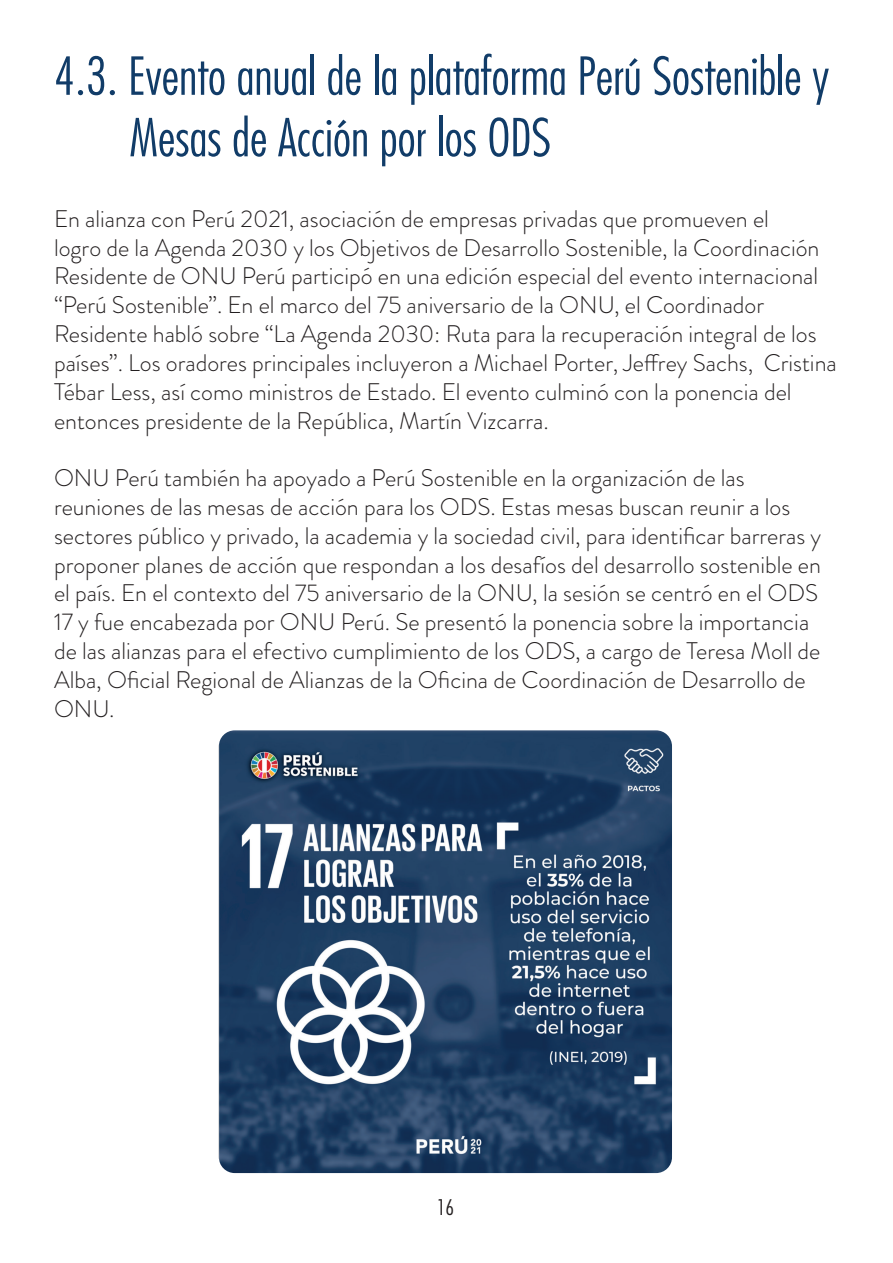
<style>
.page{position:relative;width:893px;height:1263px;background:#fff}
.page>*{position:absolute;margin:0;border:0;box-sizing:border-box;transform-origin:0 0}
.t1{font:300 condensed 51px/61.5px "Futura";color:#113c68}
.t2{font:300 24px/28.8px "Brandon Grotesque";color:#231f20}
.t3{font:300 condensed 21px "Futura";color:#231f20}
</style>
<div class="page">
<img style="left:219px;top:730px;width:453px;height:443px">
<h1 class="t1" style="left:129px;top:44px;width:701px;text-indent:-75px">4.3. Evento anual de la plataforma Perú Sostenible y<br>Mesas de Acción por los ODS</h1>
<p class="t2" style="left:54px;top:204px;width:784px">En alianza con Perú 2021, asociación de empresas privadas que promueven el<br>logro de la Agenda 2030 y los Objetivos de Desarrollo Sostenible, la Coordinación Residente de ONU Perú participó en una edición especial del evento internacional “Perú Sostenible”. En el marco del 75 aniversario de la ONU, el Coordinador Residente habló sobre “La Agenda 2030: Ruta para la recuperación integral de los países”. Los oradores principales incluyeron a Michael Porter, Jeffrey Sachs, Cristina Tébar Less, así como ministros de Estado. El evento culminó con la ponencia del entonces presidente de la República, Martín Vizcarra.</p>
<p class="t2" style="left:54px;top:463px;width:769px">ONU Perú también ha apoyado a Perú Sostenible en la organización de las reuniones de las mesas de acción para los ODS. Estas mesas buscan reunir a los sectores público y privado, la academia y la sociedad civil, para identificar barreras y proponer planes de acción que respondan a los desafíos del desarrollo sostenible en el país. En el contexto del 75 aniversario de la ONU, la sesión se centró en el ODS 17 y fue encabezada por ONU Perú. Se presentó la ponencia sobre la importancia de las alianzas para el efectivo cumplimiento de los ODS, a cargo de Teresa Moll de Alba, Oficial Regional de Alianzas de la Oficina de Coordinación de Desarrollo de ONU.</p>
<p class="t3" style="left:437px;top:1194px;width:19px">16</p>
</div>
